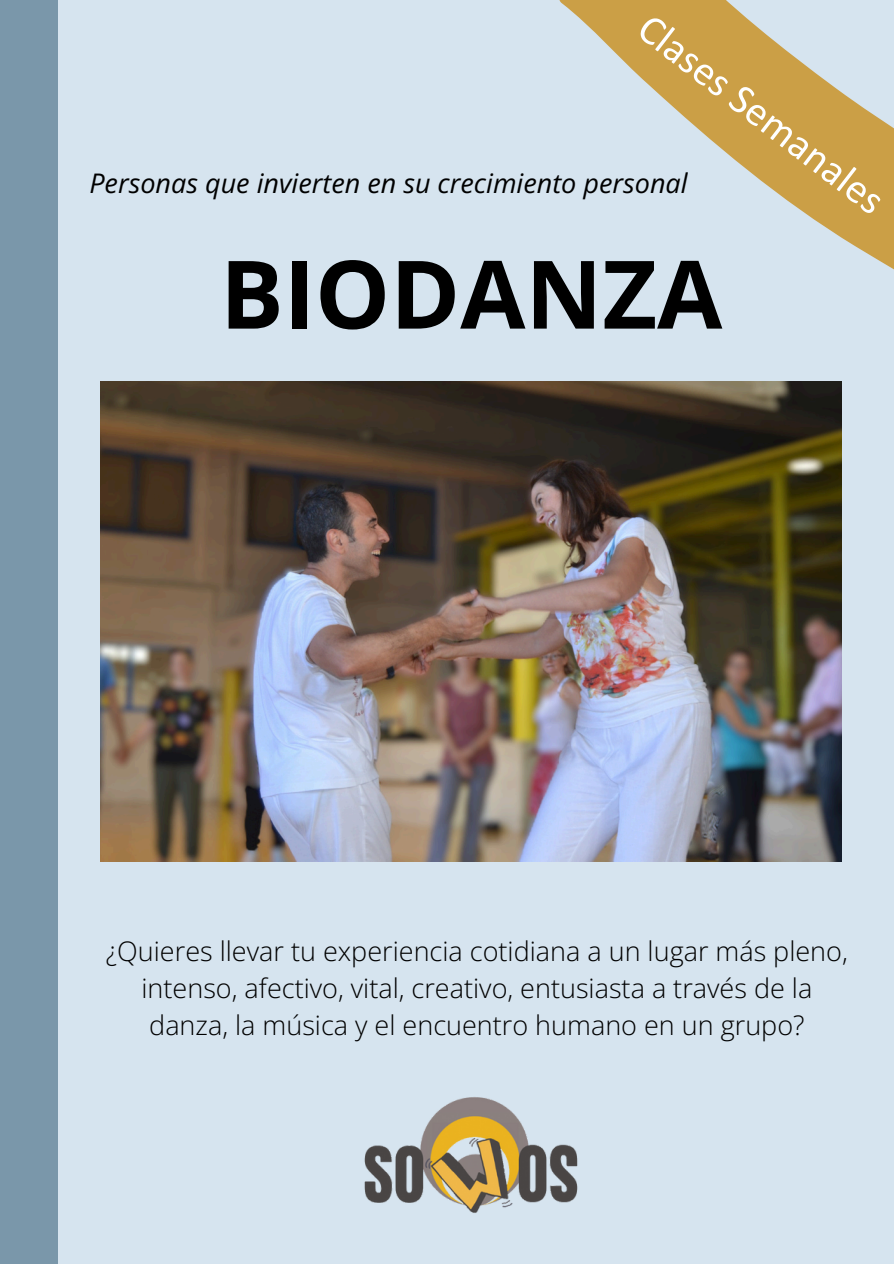
<style>
.page{position:relative;width:894px;height:1264px;background:#fff}
.page>*{position:absolute;margin:0;border:0;box-sizing:border-box;transform-origin:0 0}
.t1{font:700 94.5px "Open Sans";color:#000}
.t2{font:42px "Calibri";color:#fff}
.t3{font:300 27px/37.2px "Open Sans";color:#000;text-align:center}
.t4{font:italic 27px "Open Sans";color:#000}
</style>
<div class="page">
<div style="left:0;top:0;width:893px;height:1263px;background:#d6e4ef"></div>
<div style="left:0;top:0;width:58px;height:1263px;background:#7a97aa"></div>
<img style="left:364px;top:1097px;width:214px;height:116px">
<img style="left:101px;top:381px;width:740px;height:480px">
<svg style="left:532px;top:0;width:361px;height:497px"></svg>
<h1 class="t2" style="left:654px;top:8px;width:300px;rotate:38deg">Clases Semanales</h1>
<p class="t4" style="left:89px;top:164px;width:599px">Personas que invierten en su crecimiento personal</p>
<h2 class="t1" style="left:220px;top:228px;width:503px">BIODANZA</h2>
<p class="t3" style="left:106px;top:931px;width:743px">¿Quieres llevar tu experiencia cotidiana a un lugar más pleno, intenso, afectivo, vital, creativo, entusiasta a través de la danza, la música y el encuentro humano en un grupo?</p>
</div>
